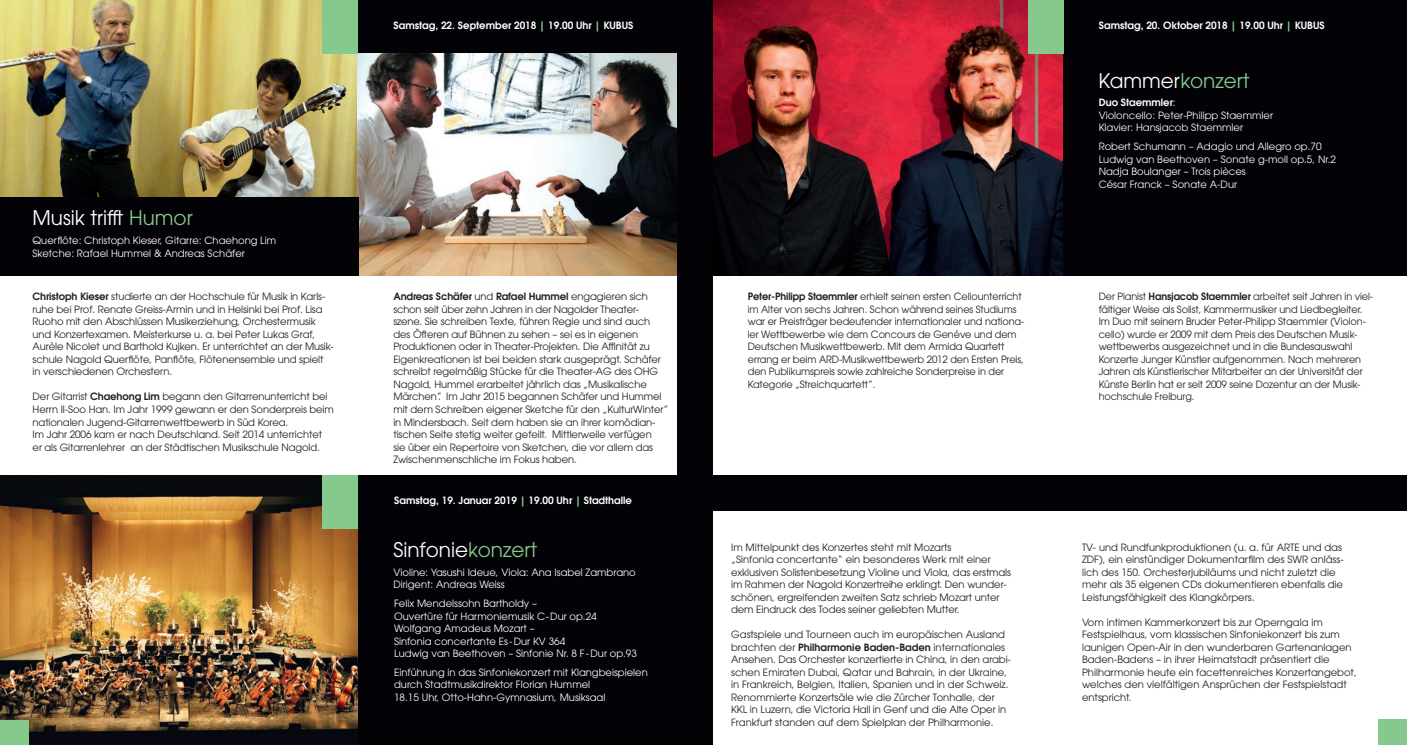
<style>
.page{position:relative;width:1407px;height:745px;background:#fff}
.page>*{position:absolute;margin:0;border:0;box-sizing:border-box;transform-origin:0 0}
.t1{font:20px "ITC Avant Garde Pro";color:#fff}
.t2{font:20px "ITC Avant Garde Pro";color:#86c98c}
.t3{font:10px/12.5px "ITC Avant Garde Pro";letter-spacing:-.01em;color:#231f20}
.t4{font:10px/12.5px "ITC Avant Garde Pro";color:#fff}
.t5{font:600 10px "ITC Avant Garde Pro";color:#fff}
.s1{color:#86c98c}
.s2{font-weight:600}
.s3{color:#fff}
</style>
<div class="page">
<img style="left:712px;top:0;width:351px;height:275px">
<div style="left:358px;top:0;width:354px;height:276px;background:#020207"></div>
<div style="left:1063px;top:0;width:344px;height:275px;background:#020207"></div>
<div style="left:358px;top:475px;width:354px;height:269px;background:#020207"></div>
<div style="left:677px;top:475px;width:730px;height:35px;background:#020207"></div>
<img style="left:0;top:0;width:358px;height:197px">
<img style="left:0;top:475px;width:358px;height:269px">
<img style="left:358px;top:53px;width:319px;height:223px">
<div style="left:0;top:197px;width:359px;height:79px;background:#020207"></div>
<div style="left:0;top:720px;width:28px;height:24px;background:#86c98c"></div>
<div style="left:1378px;top:719px;width:29px;height:25px;background:#86c98c"></div>
<div style="left:322px;top:0;width:36px;height:53px;background:#86c98c"></div>
<div style="left:1028px;top:0;width:35px;height:53px;background:#86c98c"></div>
<div style="left:322px;top:475px;width:36px;height:53px;background:#86c98c"></div>
<div style="left:677px;top:0;width:35px;height:475px;background:#020207"></div>
<h1 class="t1" style="left:33px;top:205px;width:162px">Musik trifft <span class="s1">Humor</span></h1>
<p class="t4" style="left:33px;top:234px;width:245px">Querflöte: Christoph Kieser, Gitarre: Chaehong Lim<br>Sketche: Rafael Hummel &amp; Andreas Schäfer</p>
<p class="t3" style="left:33px;top:290px;width:302px"><span class="s2">Christoph Kieser</span> studierte an der Hochschule für Musik in Karls&shy;ruhe bei Prof. Renate Greiss-Armin und in Helsinki bei Prof. Lisa Ruoho mit den Abschlüssen Musikerziehung, Orchestermusik und Konzertexamen. Meisterkurse u. a. bei Peter Lukas Graf, Aurèle Nicolet und Barthold Kujken. Er unterrichtet an der Musik&shy;schule Nagold Querflöte, Panflöte, Flötenensemble und spielt in verschiedenen Orchestern.</p>
<p class="t3" style="left:33px;top:390px;width:303px">Der Gitarrist <span class="s2">Chaehong Lim</span> begann den Gitarrenunterricht bei Herrn Il-Soo Han. Im Jahr 1999 gewann er den Sonderpreis beim nationalen Jugend-Gitarrenwettbewerb in Süd Korea.<br>Im Jahr 2006 kam er nach Deutschland. Seit 2014 unterrichtet er als Gitarrenlehrer an der Städtischen Musikschule Nagold.</p>
<p class="t5" style="left:393px;top:18px;width:241px">Samstag, 22. September 2018 <span class="s1">|</span> 19.00 Uhr <span class="s1">|</span> KUBUS</p>
<p class="t5" style="left:1098px;top:18px;width:227px">Samstag, 20. Oktober 2018 <span class="s1">|</span> 19.00 Uhr <span class="s1">|</span> KUBUS</p>
<h1 class="t2" style="left:1098px;top:68px;width:153px"><span class="s3">Kammer</span>konzert</h1>
<p class="t3" style="left:393px;top:290px;width:276px"><span class="s2">Andreas Schäfer</span> und <span class="s2">Rafael Hummel</span> engagieren sich schon seit über zehn Jahren in der Nagolder Theater&shy;szene. Sie schreiben Texte, führen Regie und sind auch des Öfteren auf Bühnen zu sehen – sei es in eigenen Produktionen oder in Theater-Projekten. Die Affinität zu Eigenkreationen ist bei beiden stark ausgeprägt. Schäfer schreibt regelmäßig Stücke für die Theater-AG des OHG Nagold, Hummel erarbeitet jährlich das „Musikalische Märchen”. Im Jahr 2015 begannen Schäfer und Hummel mit dem Schreiben eigener Sketche für den „KulturWinter” in Mindersbach. Seit dem haben sie an ihrer komödian&shy;tischen Seite stetig weiter gefeilt. Mittlerweile verfügen<br>sie über ein Repertoire von Sketchen, die vor allem das Zwischenmenschliche im Fokus haben.</p>
<p class="t5" style="left:394px;top:493px;width:239px">Samstag, 19. Januar 2019 <span class="s1">|</span> 19.00 Uhr <span class="s1">|</span> Stadthalle</p>
<h1 class="t1" style="left:393px;top:537px;width:145px">Sinfonie<span class="s1">konzert</span></h1>
<p class="t4" style="left:393px;top:565px;width:244px">Violine: Yasushi Ideue, Viola: Ana Isabel Zambrano<br>Dirigent: Andreas Weiss</p>
<p class="t4" style="left:394px;top:596px;width:244px">Felix Mendelssohn Bartholdy –<br>Ouvertüre für Harmoniemusik C-Dur op.24<br>Wolfgang Amadeus Mozart –<br>Sinfonia concertante Es-Dur KV 364<br>Ludwig van Beethoven – Sinfonie Nr. 8 F -Dur op.93</p>
<p class="t4" style="left:394px;top:665px;width:255px">Einführung in das Sinfoniekonzert mit Klangbeispielen durch Stadtmusikdirektor Florian Hummel<br>18.15 Uhr, Otto-Hahn-Gymnasium, Musiksaal</p>
<p class="t4" style="left:1098px;top:96px;width:176px"><span class="s2">Duo Staemmler</span>:<br>Violoncello: Peter-Philipp Staemmler<br>Klavier: Hansjacob Staemmler</p>
<p class="t4" style="left:1098px;top:140px;width:239px">Robert Schumann – Adagio und Allegro op.70<br>Ludwig van Beethoven – Sonate g-moll op.5, Nr.2<br>Nadja Boulanger – Trois pièces<br>César Franck – Sonate A-Dur</p>
<p class="t3" style="left:748px;top:290px;width:278px"><span class="s2">Peter-Philipp Staemmler</span> erhielt seinen ersten Cellounterricht im Alter von sechs Jahren. Schon während seines Studiums war er Preisträger bedeutender internationaler und nationa&shy;ler Wettbewerbe wie dem Concours de Genéve und dem Deutschen Musikwettbewerb. Mit dem Armida Quartett errang er beim ARD-Musikwettbewerb 2012 den Ersten Preis, den Publikumspreis sowie zahlreiche Sonderpreise in der Kategorie „Streichquartett”.</p>
<p class="t3" style="left:1098px;top:290px;width:276px">Der Pianist <span class="s2">Hansjacob Staemmler</span> arbeitet seit Jahren in viel&shy;fältiger Weise als Solist, Kammermusiker und Liedbegleiter.<br>Im Duo mit seinem Bruder Peter-Philipp Staemmler (Violon&shy;cello) wurde er 2009 mit dem Preis des Deutschen Musik&shy;wettbewerbs ausgezeichnet und in die Bundesauswahl Konzerte Junger Künstler aufgenommen. Nach mehreren Jahren als Künstlerischer Mitarbeiter an der Universität der Künste Berlin hat er seit 2009 seine Dozentur an der Musik&shy;hochschule Freiburg.</p>
<p class="t3" style="left:731px;top:540px;width:281px">Im Mittelpunkt des Konzertes steht mit Mozarts<br>„Sinfonia concertante“ ein besonderes Werk mit einer exklusiven Solistenbesetzung Violine und Viola, das erstmals im Rahmen der Nagold Konzertreihe erklingt. Den wunder&shy;schönen, ergreifenden zweiten Satz schrieb Mozart unter dem Eindruck des Todes seiner geliebten Mutter.</p>
<p class="t3" style="left:731px;top:627px;width:281px">Gastspiele und Tourneen auch im europäischen Ausland brachten der <span class="s2">Philharmonie Baden-Baden</span> internationales Ansehen. Das Orchester konzertierte in China, in den arabi&shy;schen Emiraten Dubai, Qatar und Bahrain, in der Ukraine, in Frankreich, Belgien, Italien, Spanien und in der Schweiz.<br>Renommierte Konzertsäle wie die Zürcher Tonhalle, der KKL in Luzern, die Victoria Hall in Genf und die Alte Oper in Frankfurt standen auf dem Spielplan der Philharmonie.</p>
<p class="t3" style="left:1082px;top:540px;width:263px">TV- und Rundfunkproduktionen (u. a. für ARTE und das ZDF), ein einstündiger Dokumentarfilm des SWR anläss&shy;lich des 150. Orchesterjubiläums und nicht zuletzt die mehr als 35 eigenen CDs dokumentieren ebenfalls die Leistungsfähigkeit des Klangkörpers.</p>
<p class="t3" style="left:1082px;top:615px;width:276px">Vom intimen Kammerkonzert bis zur Operngala im Festspielhaus, vom klassischen Sinfoniekonzert bis zum launigen Open-Air in den wunderbaren Gartenanlagen Baden-Badens – in ihrer Heimatstadt präsentiert die Philharmonie heute ein facettenreiches Konzertangebot, welches den vielfältigen Ansprüchen der Festspielstadt entspricht.</p>
</div>
